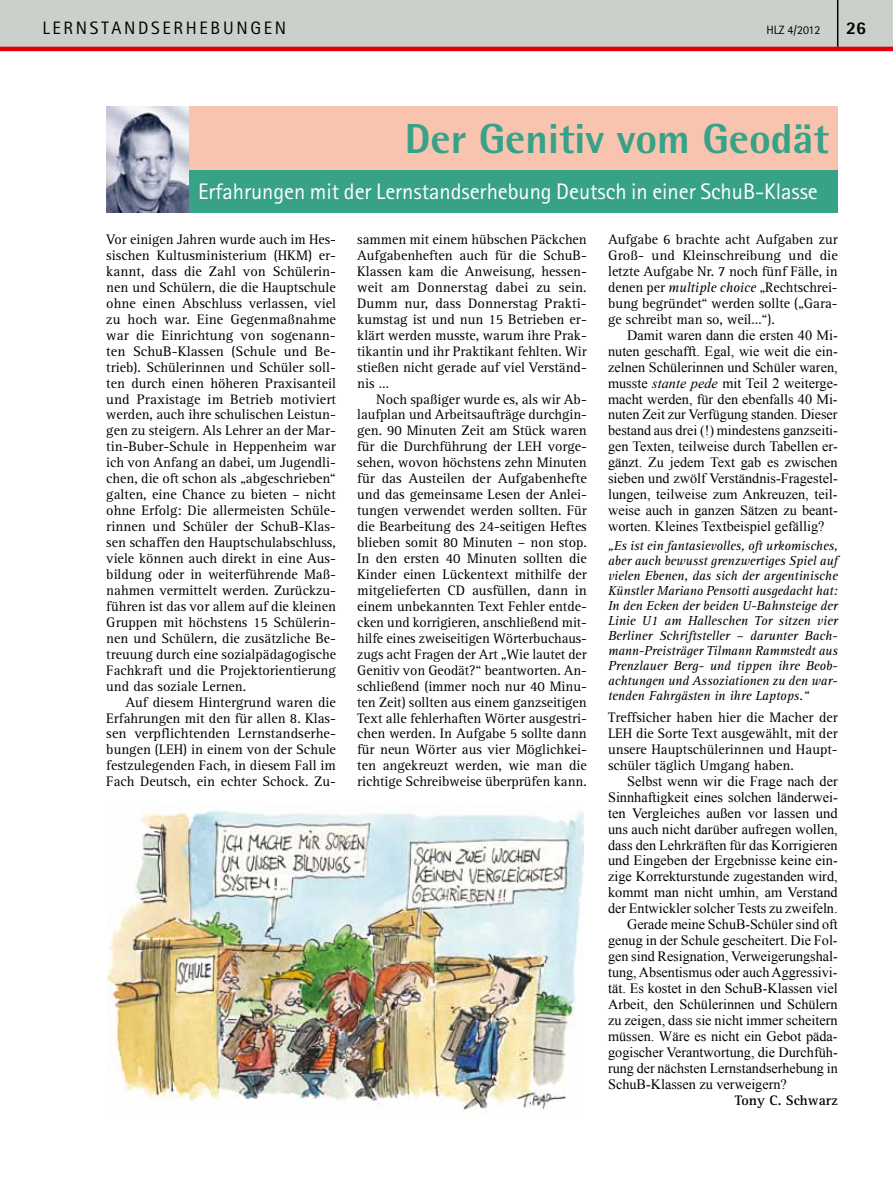
<style>
.page{position:relative;width:893px;height:1191px;background:#fff}
.page>*{position:absolute;margin:0;border:0;box-sizing:border-box;transform-origin:0 0}
.t1{font:800 42px "Rotis Semi Sans Std";color:#37a288}
.t2{font:22.5px "Rotis Sans Serif Std";letter-spacing:-.005em;color:#fff}
.t3{font:18px "Rotis Sans Serif Std";color:#000}
.t4{font:800 18px "Rotis Sans Serif Std";color:#000}
.t5{font:14.25px/15.9px "Rotis Serif Std";color:#000;text-align:justify}
.t6{font:14.25px/15.9px "Times New Roman";color:#000;text-align:justify}
.t7{font:700 14.25px "Rotis Serif Std";color:#000}
.t8{font:italic 13.5px/15px "Rotis Serif Std";letter-spacing:-.005em;color:#000;text-align:justify}
.t9{font:12px "Rotis Sans Serif Std";color:#000}
.s1{font-style:italic}
</style>
<div class="page">
<svg style="left:0;top:0;width:893px;height:51px;background:#cbbfb9"></svg>
<hr style="left:837px;top:0;width:1px;height:47px;background:#000">
<div style="left:188px;top:106px;width:650px;height:64px;background:#f9c4af"></div>
<div style="left:188px;top:170px;width:650px;height:43px;background:#37a288"></div>
<img style="left:107px;top:805px;width:477px;height:307px">
<img style="left:106px;top:106px;width:83px;height:106px">
<p class="t3" style="left:43px;top:17px;width:13px">lernstan</p>
<p class="t3" style="left:138px;top:17px;width:26px">dserhebun</p>
<p class="t3" style="left:250px;top:17px;width:25px">gen</p>
<p class="t9" style="left:766px;top:23px;width:56px">HLZ 4/2012</p>
<p class="t4" style="left:846px;top:16px;width:22px">26</p>
<h1 class="t1" style="left:405px;top:112px;width:426px">Der Genitiv vom Geodät</h1>
<h2 class="t2" style="left:198px;top:178px;width:621px">Erfahrungen mit der Lernstandserhebung Deutsch in einer SchuB-Klasse</h2>
<p class="t5" style="left:357px;top:232px;width:231px">sammen mit einem hübschen Päckchen Aufgabenheften auch für die SchuB-Klassen kam die Anweisung, hessen&shy;weit am Donnerstag dabei zu sein.<br>Dumm nur, dass Donnerstag Prakti&shy;kumstag ist und nun 15 Betrieben er&shy;klärt werden musste, warum ihre Prak&shy;tikantin und ihr Praktikant fehlten. Wir stießen nicht gerade auf viel Verständ&shy;nis …</p>
<p class="t5" style="left:357px;top:391px;width:231px;text-indent:19px">Noch spaßiger wurde es, als wir Ab&shy;laufplan und Arbeitsaufträge durchgin&shy;gen. 90 Minuten Zeit am Stück waren für die Durchführung der LEH vorge&shy;sehen, wovon höchstens zehn Minuten für das Austeilen der Aufgabenhefte und das gemeinsame Lesen der Anlei&shy;tungen verwendet werden sollten. Für die Bearbeitung des 24-seitigen Heftes blieben somit 80 Minuten – non stop.<br>In den ersten 40 Minuten sollten die Kinder einen Lückentext mithilfe der mitgelieferten CD ausfüllen, dann in einem unbekannten Text Fehler entde&shy;cken und korrigieren, anschließend mit&shy;hilfe eines zweiseitigen Wörterbuchaus&shy;zugs acht Fragen der Art „Wie lautet der Genitiv von Geodät?“ beantworten. An&shy;schließend (immer noch nur 40 Minu&shy;ten Zeit) sollten aus einem ganzseitigen Text alle fehlerhaften Wörter ausgestri&shy;chen werden. In Aufgabe 5 sollte dann für neun Wörter aus vier Möglichkei&shy;ten angekreuzt werden, wie man die richtige Schreibweise überprüfen kann.</p>
<p class="t5" style="left:106px;top:232px;width:231px">Vor einigen Jahren wurde auch im Hes&shy;sischen Kultusministerium (HKM) er&shy;kannt, dass die Zahl von Schülerin&shy;nen und Schülern, die die Hauptschule ohne einen Abschluss verlassen, viel zu hoch war. Eine Gegenmaßnahme war die Einrichtung von sogenann&shy;ten SchuB-Klassen (Schule und Be&shy;trieb). Schülerinnen und Schüler soll&shy;ten durch einen höheren Praxisanteil und Praxistage im Betrieb motiviert werden, auch ihre schulischen Leistun&shy;gen zu steigern. Als Lehrer an der Mar&shy;tin-Buber-Schule in Heppenheim war ich von Anfang an dabei, um Jugendli&shy;chen, die oft schon als „abgeschrieben“ galten, eine Chance zu bieten – nicht ohne Erfolg: Die allermeisten Schüle&shy;rinnen und Schüler der SchuB-Klas&shy;sen schaffen den Hauptschulabschluss, viele können auch direkt in eine Aus&shy;bildung oder in weiterführende Maß&shy;nahmen vermittelt werden. Zurückzu&shy;führen ist das vor allem auf die kleinen Gruppen mit höchstens 15 Schülerin&shy;nen und Schülern, die zusätzliche Be&shy;treuung durch eine sozialpädagogische Fachkraft und die Projektorientierung und das soziale Lernen.</p>
<p class="t5" style="left:106px;top:694px;width:231px;text-indent:19px">Auf diesem Hintergrund waren die Erfahrungen mit den für allen 8. Klas&shy;sen verpflichtenden Lernstandserhe&shy;bungen (LEH) in einem von der Schule festzulegenden Fach, in diesem Fall im Fach Deutsch, ein echter Schock. Zu-</p>
<p class="t5" style="left:608px;top:232px;width:231px">Aufgabe 6 brachte acht Aufgaben zur Groß- und Kleinschreibung und die letzte Aufgabe Nr. 7 noch fünf Fälle, in denen per <span class="s1">multiple choice</span> „Rechtschrei&shy;bung begründet“ werden sollte („Gara&shy;ge schreibt man so, weil…“).</p>
<p class="t6" style="left:608px;top:327px;width:231px;text-indent:19px">Damit waren dann die ersten 40 Mi&shy;nuten geschafft. Egal, wie weit die ein&shy;zelnen Schülerinnen und Schüler waren, musste <span class="s1">stante pede</span> mit Teil 2 weiterge&shy;macht werden, für den ebenfalls 40 Mi&shy;nuten Zeit zur Verfügung standen. Dieser bestand aus drei (!) mindestens ganzseiti&shy;gen Texten, teilweise durch Tabellen er&shy;gänzt. Zu jedem Text gab es zwischen sieben und zwölf Verständnis-Fragestel&shy;lungen, teilweise zum Ankreuzen, teil&shy;weise auch in ganzen Sätzen zu beant&shy;worten. Kleines Textbeispiel gefällig?</p>
<p class="t8" style="left:608px;top:539px;width:231px">„Es ist ein fantasievolles, oft urkomisches, aber auch bewusst grenzwertiges Spiel auf vielen Ebenen, das sich der argentinische Künstler Mariano Pensotti ausgedacht hat:<br>In den Ecken der beiden U-Bahnsteige der Linie U1 am Halleschen Tor sitzen vier Berliner Schriftsteller – darunter Bach&shy;mann-Preisträger Tilmann Rammstedt aus Prenzlauer Berg- und tippen ihre Beob&shy;achtungen und Assoziationen zu den war&shy;tenden Fahrgästen in ihre Laptops.“</p>
<p class="t5" style="left:608px;top:709px;width:231px">Treffsicher haben hier die Macher der LEH die Sorte Text ausgewählt, mit der unsere Hauptschülerinnen und Haupt&shy;schüler täglich Umgang haben.</p>
<p class="t6" style="left:627px;top:772px;width:212px">Selbst wenn wir die Frage nach der</p>
<p class="t6" style="left:608px;top:788px;width:231px">Sinnhaftigkeit eines solchen länderwei-</p>
<p class="t6" style="left:608px;top:804px;width:231px">ten Vergleiches außen vor lassen und</p>
<p class="t6" style="left:608px;top:820px;width:231px">uns auch nicht darüber aufregen wollen,</p>
<p class="t6" style="left:608px;top:836px;width:231px">dass den Lehrkräften für das Korrigieren</p>
<p class="t6" style="left:608px;top:852px;width:231px">und Eingeben der Ergebnisse keine ein-</p>
<p class="t6" style="left:608px;top:868px;width:231px">zige Korrekturstunde zugestanden wird,</p>
<p class="t6" style="left:608px;top:884px;width:231px">kommt man nicht umhin, am Verstand</p>
<p class="t6" style="left:608px;top:900px;width:231px">der Entwickler solcher Tests zu zweifeln.</p>
<p class="t6" style="left:627px;top:916px;width:212px">Gerade meine SchuB-Schüler sind oft</p>
<p class="t6" style="left:608px;top:932px;width:231px">genug in der Schule gescheitert. Die Fol-</p>
<p class="t6" style="left:608px;top:948px;width:231px">gen sind Resignation, Verweigerungshal-</p>
<p class="t6" style="left:608px;top:964px;width:231px">tung, Absentismus oder auch Aggressivi-</p>
<p class="t6" style="left:608px;top:980px;width:231px">tät. Es kostet in den SchuB-Klassen viel</p>
<p class="t6" style="left:608px;top:996px;width:231px">Arbeit, den Schülerinnen und Schülern</p>
<p class="t6" style="left:608px;top:1012px;width:231px">zu zeigen, dass sie nicht immer scheitern</p>
<p class="t6" style="left:608px;top:1028px;width:231px">müssen. Wäre es nicht ein Gebot päda-</p>
<p class="t6" style="left:608px;top:1044px;width:231px">gogischer Verantwortung, die Durchfüh-</p>
<p class="t6" style="left:608px;top:1059px;width:231px">rung der nächsten Lernstandserhebung in</p>
<p class="t6" style="left:608px;top:1075px;width:180px">SchuB-Klassen zu verweigern?</p>
<p class="t7" style="left:735px;top:1091px;width:105px">Tony C. Schwarz</p>
</div>
